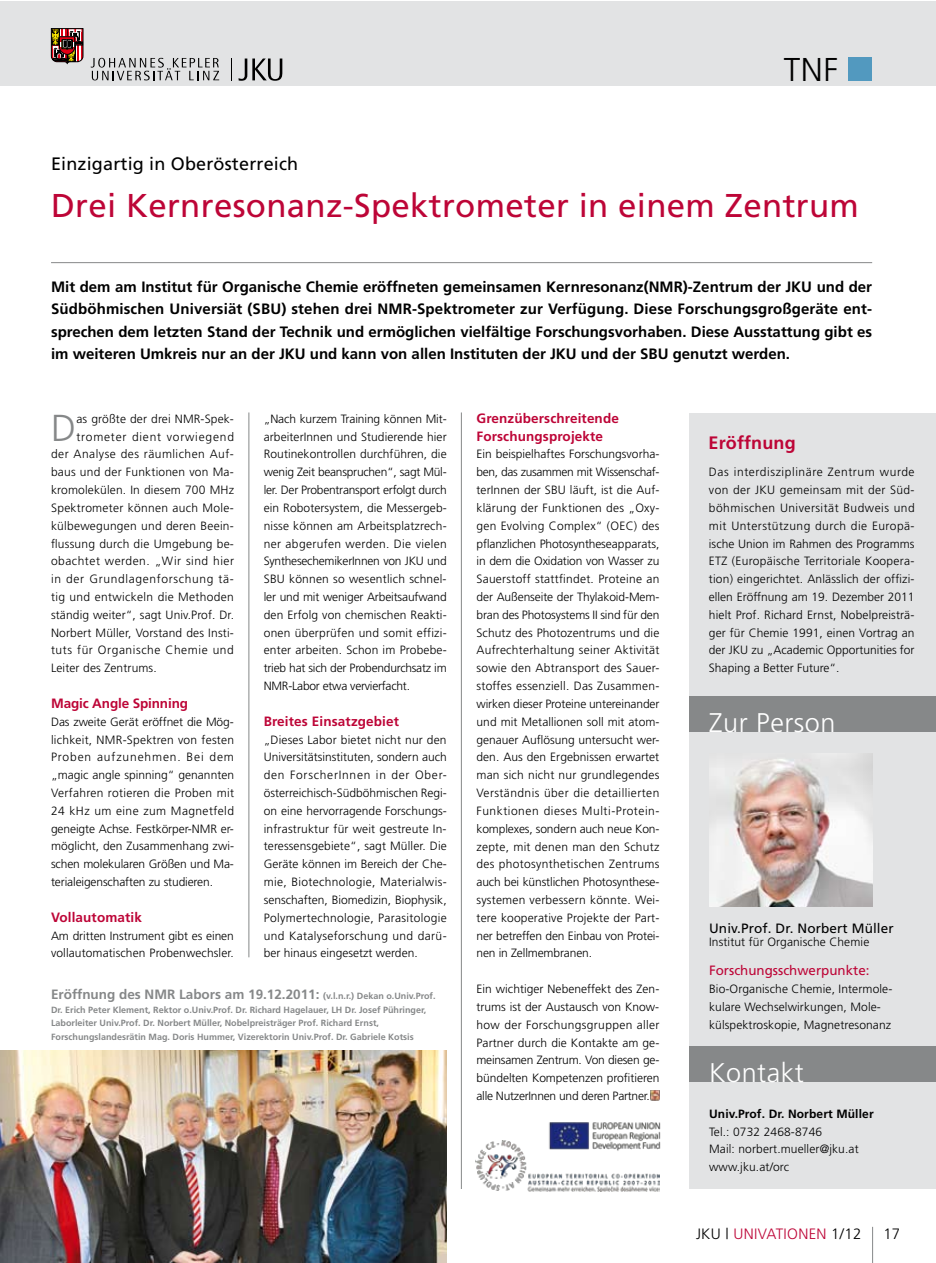
<style>
.page{position:relative;width:936px;height:1263px;background:#fff}
.page>*{position:absolute;margin:0;border:0;box-sizing:border-box;transform-origin:0 0}
.t1{font:300 37.5px "Frutiger";color:#868889}
.t2{font:33px "Frutiger";letter-spacing:.01em;color:#bd0537}
.t3{font:300 33px "Frutiger";color:#000}
.t4{font:300 27px "Frutiger";letter-spacing:.02em;color:#fff}
.t5{font:18px "Frutiger";letter-spacing:.01em;color:#000}
.t6{font:700 18px "Frutiger";letter-spacing:.01em;color:#bd0537}
.t7{font:700 15px/22.5px "Frutiger";color:#000;text-align:justify}
.t8{font:300 15px "Frutiger";letter-spacing:.02em;color:#bd0537}
.t9{font:300 15px "Frutiger";color:#000}
.t10{font:700 13.5px/17.9px "Frutiger";letter-spacing:.01em;color:#bd0537}
.t11{font:700 13.5px "Frutiger";color:#868889}
.t12{font:13.5px "Frutiger";letter-spacing:.01em;color:#000}
.t13{font:13.5px "Frutiger";color:#bd0537}
.t14{font:700 13.5px "Frutiger";letter-spacing:-.01em;color:#bd0537}
.t15{font:300 12px/17.9px "Frutiger";letter-spacing:.01em;color:#000;text-align:justify}
.t16{font:300 12px "Frutiger";letter-spacing:.04em;color:#000}
.t17{font:300 12px "Frutiger";letter-spacing:.045em;color:#000}
.t18{font:300 12px "Frutiger";letter-spacing:.055em;color:#000}
.t19{font:300 12px "Frutiger";letter-spacing:.03em;color:#000}
.t20{font:300 12px "Frutiger";letter-spacing:.05em;color:#000}
.t21{font:700 12px "Frutiger";letter-spacing:.01em;color:#000}
.t22{font:300 12px "Frutiger";letter-spacing:.065em;color:#000}
.t23{font:700 9px/13.5px "Frutiger";color:#868889}
.s1{font-size:9px}
.s2{color:#000}
</style>
<div class="page">
<hr style="left:872px;top:1227px;width:1px;height:36px;background:#868889">
<div style="left:689px;top:413px;width:245px;height:295px;background:#e2e3e4"></div>
<svg style="left:650px;top:1090px;width:9px;height:10px"></svg>
<hr style="left:51px;top:262px;width:821px;height:1px;background:#868889">
<hr style="left:248px;top:412px;width:1px;height:545px;background:#868889">
<hr style="left:461px;top:412px;width:1px;height:777px;background:#868889">
<div style="left:0;top:1px;width:934px;height:84px;background:#e2e3e4"></div>
<div style="left:689px;top:711px;width:245px;height:478px;background:#e2e3e4"></div>
<div style="left:689px;top:1046px;width:245px;height:36px;background:#868889"></div>
<div style="left:689px;top:696px;width:245px;height:36px;background:#868889"></div>
<img style="left:709px;top:753px;width:163px;height:154px">
<svg style="left:51px;top:28px;width:33px;height:36px"></svg>
<svg style="left:231px;top:58px;width:1px;height:23px"></svg>
<svg style="left:238px;top:59px;width:44px;height:22px"></svg>
<svg style="left:91px;top:58px;width:128px;height:22px"></svg>
<div style="left:848px;top:57px;width:24px;height:24px;background:#5299bf"></div>
<img style="left:0;top:1050px;width:446px;height:213px">
<img style="left:476px;top:1141px;width:183px;height:50px">
<img style="left:537px;top:1122px;width:124px;height:38px">
<h3 class="t5" style="left:51px;top:153px;width:249px">Einzigartig in Oberösterreich</h3>
<h2 class="t3" style="left:783px;top:51px;width:56px">TNF</h2>
<h2 class="t2" style="left:51px;top:186px;width:809px">Drei Kernresonanz-Spektrometer in einem Zentrum</h2>
<p class="t7" style="left:51px;top:275px;width:822px">Mit dem am Institut für Organische Chemie eröffneten gemeinsamen Kernresonanz(NMR)-Zentrum der JKU und der Südböhmischen Universiät (SBU) stehen drei NMR-Spektrometer zur Verfügung. Diese Forschungsgroßgeräte ent&shy;sprechen dem letzten Stand der Technik und ermöglichen vielfältige Forschungsvorhaben. Diese Ausstattung gibt es im weiteren Umkreis nur an der JKU und kann von allen Instituten der JKU und der SBU genutzt werden.</p>
<h1 class="t1" style="left:51px;top:406px;width:27px">D</h1>
<p class="t15" style="left:76px;top:410px;width:159px">as größte der drei NMR-Spek-</p>
<p class="t22" style="left:76px;top:430px;width:159px">trometer dient vorwiegend</p>
<p class="t16" style="left:51px;top:447px;width:184px">der Analyse des räumlichen Auf-</p>
<p class="t15" style="left:51px;top:463px;width:184px">baus und der Funktionen von Ma-</p>
<p class="t15" style="left:51px;top:481px;width:184px">kromolekülen. In diesem 700 MHz</p>
<p class="t15" style="left:51px;top:499px;width:184px">Spektrometer können auch Mole-</p>
<p class="t15" style="left:51px;top:517px;width:184px">külbewegungen und deren Beein-</p>
<p class="t15" style="left:51px;top:534px;width:184px">flussung durch die Umgebung be-</p>
<p class="t17" style="left:51px;top:554px;width:184px">obachtet werden. „Wir sind hier</p>
<p class="t18" style="left:51px;top:572px;width:184px">in der Grundlagenforschung tä-</p>
<p class="t19" style="left:51px;top:590px;width:184px">tig und entwickeln die Methoden</p>
<p class="t15" style="left:51px;top:606px;width:184px">ständig weiter“, sagt Univ.Prof. Dr.</p>
<p class="t15" style="left:51px;top:623px;width:184px">Norbert Müller, Vorstand des Insti-</p>
<p class="t20" style="left:51px;top:643px;width:184px">tuts für Organische Chemie und</p>
<p class="t15" style="left:51px;top:659px;width:107px">Leiter des Zentrums.</p>
<p class="t14" style="left:51px;top:695px;width:138px">Magic Angle Spinning</p>
<p class="t15" style="left:51px;top:713px;width:184px">Das zweite Gerät eröffnet die Mög&shy;lichkeit, NMR-Spektren von festen Proben aufzunehmen. Bei dem „magic angle spinning“ genannten Verfahren rotieren die Proben mit 24 kHz um eine zum Magnetfeld geneigte Achse. Festkörper-NMR er&shy;möglicht, den Zusammenhang zwi&shy;schen molekularen Größen und Ma&shy;terialeigenschaften zu studieren.</p>
<p class="t10" style="left:51px;top:908px;width:92px">Vollautomatik</p>
<p class="t15" style="left:51px;top:926px;width:184px">Am dritten Instrument gibt es einen vollautomatischen Probenwechsler.</p>
<p class="t15" style="left:264px;top:410px;width:184px">„Nach kurzem Training können Mit&shy;arbeiterInnen und Studierende hier Routinekontrollen durchführen, die wenig Zeit beanspruchen“, sagt Mül&shy;ler. Der Probentransport erfolgt durch ein Robotersystem, die Messergeb&shy;nisse können am Arbeitsplatzrech&shy;ner abgerufen werden. Die vielen SynthesechemikerInnen von JKU und SBU können so wesentlich schnel&shy;ler und mit weniger Arbeitsaufwand den Erfolg von chemischen Reakti&shy;onen überprüfen und somit effizi&shy;enter arbeiten. Schon im Probebe&shy;trieb hat sich der Probendurchsatz im NMR-Labor etwa vervierfacht.</p>
<p class="t10" style="left:264px;top:712px;width:137px">Breites Einsatzgebiet</p>
<p class="t15" style="left:264px;top:730px;width:184px">„Dieses Labor bietet nicht nur den Universitätsinstituten, sondern auch den ForscherInnen in der Ober&shy;österreichisch-Südböhmischen Regi&shy;on eine hervorragende Forschungs&shy;infrastruktur für weit gestreute In&shy;teressensgebiete“, sagt Müller. Die Geräte können im Bereich der Che&shy;mie, Biotechnologie, Materialwis&shy;senschaften, Biomedizin, Biophysik, Polymertechnologie, Parasitologie und Katalyseforschung und darü&shy;ber hinaus eingesetzt werden.</p>
<p class="t11" style="left:51px;top:986px;width:386px">Eröffnung des NMR Labors am 19.12.2011: <span class="s1">(v.l.n.r.) Dekan o.Univ.Prof.</span></p>
<p class="t23" style="left:51px;top:1003px;width:376px">Dr. Erich Peter Klement, Rektor o.Univ.Prof. Dr. Richard Hagelauer, LH Dr. Josef Pühringer,<br>Laborleiter Univ.Prof. Dr. Norbert Müller, Nobelpreisträger Prof. Richard Ernst,<br>Forschungslandesrätin Mag. Doris Hummer, Vizerektorin Univ.Prof. Dr. Gabriele Kotsis</p>
<p class="t10" style="left:476px;top:409px;width:144px">Grenzüberschreitende<br>Forschungsprojekte</p>
<p class="t15" style="left:476px;top:445px;width:184px">Ein beispielhaftes Forschungsvorha&shy;ben, das zusammen mit Wissenschaf&shy;terInnen der SBU läuft, ist die Auf&shy;klärung der Funktionen des „Oxy&shy;gen Evolving Complex“ (OEC) des pflanzlichen Photosyntheseapparats, in dem die Oxidation von Wasser zu Sauerstoff stattfindet. Proteine an der Außenseite der Thylakoid-Mem&shy;bran des Photosystems II sind für den Schutz des Photozentrums und die Aufrechterhaltung seiner Aktivität sowie den Abtransport des Sauer&shy;stoffes essenziell. Das Zusammen&shy;wirken dieser Proteine untereinander und mit Metallionen soll mit atom&shy;genauer Auflösung untersucht wer&shy;den. Aus den Ergebnissen erwartet man sich nicht nur grundlegendes Verständnis über die detaillierten Funktionen dieses Multi-Protein&shy;komplexes, sondern auch neue Kon&shy;zepte, mit denen man den Schutz des photosynthetischen Zentrums auch bei künstlichen Photosynthese&shy;systemen verbessern könnte. Wei&shy;tere kooperative Projekte der Part&shy;ner betreffen den Einbau von Protei&shy;nen in Zellmembranen.</p>
<p class="t15" style="left:476px;top:980px;width:184px">Ein wichtiger Nebeneffekt des Zen&shy;trums ist der Austausch von Know&shy;how der Forschungsgruppen aller Partner durch die Kontakte am ge&shy;meinsamen Zentrum. Von diesen ge&shy;bündelten Kompetenzen profitieren alle NutzerInnen und deren Partner.</p>
<h3 class="t6" style="left:708px;top:432px;width:89px">Eröffnung</h3>
<p class="t15" style="left:709px;top:463px;width:207px">Das interdisziplinäre Zentrum wurde von der JKU gemeinsam mit der Süd&shy;böhmischen Universität Budweis und mit Unterstützung durch die Europä&shy;ische Union im Rahmen des Programms ETZ (Europäische Territoriale Koopera&shy;tion) eingerichtet. Anlässlich der offizi&shy;ellen Eröffnung am 19. Dezember 2011 hielt Prof. Richard Ernst, Nobelpreisträ&shy;ger für Chemie 1991, einen Vortrag an der JKU zu „Academic Opportunities for Shaping a Better Future“.</p>
<h3 class="t4" style="left:709px;top:707px;width:128px">Zur Person</h3>
<p class="t12" style="left:709px;top:920px;width:186px">Univ.Prof. Dr. Norbert Müller</p>
<p class="t15" style="left:709px;top:933px;width:162px">Institut für Organische Chemie</p>
<p class="t13" style="left:709px;top:962px;width:162px">Forschungsschwerpunkte:</p>
<p class="t15" style="left:709px;top:980px;width:185px;text-align:left">Bio-Organische Chemie, Intermole&shy;kulare Wechselwirkungen, Mole&shy;külspektroskopie, Magnetresonanz</p>
<h3 class="t4" style="left:709px;top:1057px;width:96px">Kontakt</h3>
<p class="t21" style="left:709px;top:1106px;width:166px">Univ.Prof. Dr. Norbert Müller</p>
<p class="t15" style="left:709px;top:1122px;width:151px;text-align:left">Tel.: 0732 2468-8746<br>Mail: norbert.mueller@jku.at www.jku.at/orc</p>
<p class="t8" style="left:696px;top:1225px;width:167px"><span class="s2">JKU |</span> UNIVATIONEN <span class="s2">1/12</span></p>
<p class="t9" style="left:883px;top:1225px;width:18px">17</p>
</div>
